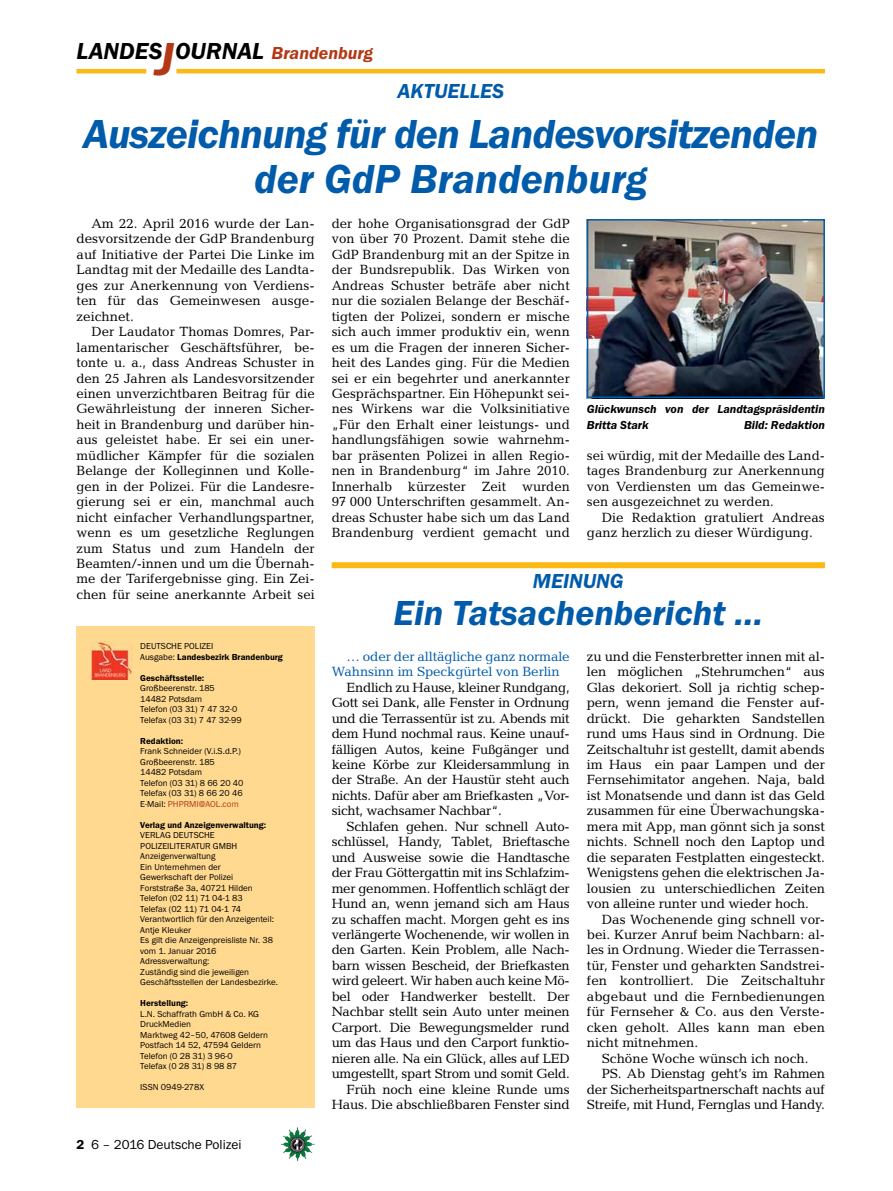
<style>
.page{position:relative;width:893px;height:1191px;background:#fff}
.page>*{position:absolute;margin:0;border:0;box-sizing:border-box;transform-origin:0 0}
._02__HEADLINE_3spalt{font:italic 600 42px/45px "Franklin Gothic Itc T";letter-spacing:-.02em;color:#005baa;text-align:center}
._03__HEADLINE_2spalt{font:italic 600 36px "Franklin Gothic Itc T";color:#005baa}
.t1{font:italic 600 24px "Franklin Gothic Itc T";color:#000}
._01__RUBRIKENZEILE_o{font:italic 600 21px "Franklin Gothic Itc T";color:#005baa}
._01__RUBRIKENZEILE_m{font:italic 600 21px "Franklin Gothic Itc T";color:#005baa}
.t2{font:italic 600 18px "Franklin Gothic Itc T";color:#b33916}
._09__GRUNDTEXT___Blo{font:13.5px/15.5px "Candida";color:#000;text-align:justify}
._09__GRUNDTEXT___Blo-2{font:13.5px/15.5px "Candida";letter-spacing:-.01em;color:#005baa}
.t3{font:13.5px "Franklin Gothic Itc T";color:#000}
._12__BILDUNTERSCHRIF{font:italic 600 12px/15.5px "Franklin Gothic Itc T";color:#000}
.t4{font:9px/10.5px "Franklin Gothic Itc T";color:#000}
.t5{font:600 9px "Franklin Gothic Itc T";color:#000}
.t6{font:9px "Franklin Gothic Itc T";color:#b33916}
.s1{font-size:48px;color:#b33916}
.s2{font-weight:400}
.s3{color:#000}
.s4{font-weight:600}
</style>
<div class="page">
<hr style="left:77px;top:69px;width:69px;height:4px;background:#fdb913">
<hr style="left:176px;top:69px;width:649px;height:4px;background:#fdb913">
<img style="left:281px;top:1128px;width:16px;height:24px">
<div style="left:77px;top:626px;width:238px;height:481px;background:#ffd990"></div>
<img style="left:90px;top:642px;width:42px;height:37px">
<img style="left:590px;top:222px;width:232px;height:173px">
<div style="left:587px;top:219px;width:238px;height:179px;border:2px solid #005baa"></div>
<div style="left:332px;top:562px;width:493px;height:6px;background:#fdb913"></div>
<p class="t1" style="left:77px;top:37px;width:189px">LANDES<span class="s1">J</span>OURNAL</p>
<p class="t2" style="left:272px;top:42px;width:103px">Brandenburg</p>
<p class="_01__RUBRIKENZEILE_o" style="left:397px;top:79px;width:108px">AKTUELLES</p>
<p class="_02__HEADLINE_3spalt" style="left:83px;top:111px;width:737px">Auszeichnung für den Landesvorsitzenden der GdP Brandenburg</p>
<p class="_09__GRUNDTEXT___Blo" style="left:77px;top:216px;width:240px;text-indent:15px">Am 22. April 2016 wurde der Lan&shy;desvorsitzende der GdP Brandenburg auf Initiative der Partei Die Linke im Landtag mit der Medaille des Landta&shy;ges zur Anerkennung von Verdiens&shy;ten für das Gemeinwesen ausge&shy;zeichnet.</p>
<p class="_09__GRUNDTEXT___Blo" style="left:77px;top:324px;width:240px;text-indent:15px">Der Laudator Thomas Domres, Par&shy;lamentarischer Geschäftsführer, be&shy;tonte u. a., dass Andreas Schuster in den 25 Jahren als Landesvorsitzender einen unverzichtbaren Beitrag für die Gewährleistung der inneren Sicher&shy;heit in Brandenburg und darüber hin&shy;aus geleistet habe. Er sei ein uner&shy;müdlicher Kämpfer für die sozialen Belange der Kolleginnen und Kolle&shy;gen in der Polizei. Für die Landesre&shy;gierung sei er ein, manchmal auch nicht einfacher Verhandlungspartner, wenn es um gesetzliche Reglungen zum Status und zum Handeln der Beamten/-innen und um die Übernah&shy;me der Tarifergebnisse ging. Ein Zei&shy;chen für seine anerkannte Arbeit sei</p>
<p class="_09__GRUNDTEXT___Blo" style="left:332px;top:216px;width:240px">der hohe Organisationsgrad der GdP von über 70 Prozent. Damit stehe die GdP Brandenburg mit an der Spitze in der Bundsrepublik. Das Wirken von Andreas Schuster beträfe aber nicht nur die sozialen Belange der Beschäf&shy;tigten der Polizei, sondern er mische sich auch immer produktiv ein, wenn es um die Fragen der inneren Sicher&shy;heit des Landes ging. Für die Medien sei er ein begehrter und anerkannter Gesprächspartner. Ein Höhepunkt sei&shy;nes Wirkens war die Volksinitiative „Für den Erhalt einer leistungs- und handlungsfähigen sowie wahrnehm&shy;bar präsenten Polizei in allen Regio&shy;nen in Brandenburg“ im Jahre 2010.<br>Innerhalb kürzester Zeit wurden 97 000 Unterschriften gesammelt. An&shy;dreas Schuster habe sich um das Land Brandenburg verdient gemacht und</p>
<p class="_12__BILDUNTERSCHRIF" style="left:587px;top:401px;width:240px">Glückwunsch von der Landtagspräsidentin<br>Britta Stark</p>
<p class="_12__BILDUNTERSCHRIF" style="left:744px;top:417px;width:82px">Bild: Redaktion</p>
<p class="_09__GRUNDTEXT___Blo" style="left:587px;top:447px;width:240px">sei würdig, mit der Medaille des Land&shy;tages Brandenburg zur Anerkennung von Verdiensten um das Gemeinwe&shy;sen ausgezeichnet zu werden.</p>
<p class="_09__GRUNDTEXT___Blo" style="left:587px;top:509px;width:240px;text-indent:15px">Die Redaktion gratuliert Andreas ganz herzlich zu dieser Würdigung.</p>
<p class="_01__RUBRIKENZEILE_m" style="left:533px;top:569px;width:92px">MEINUNG</p>
<p class="_03__HEADLINE_2spalt" style="left:394px;top:591px;width:371px">Ein Tatsachenbericht …</p>
<p class="_09__GRUNDTEXT___Blo-2" style="left:332px;top:648px;width:240px;text-indent:15px">… oder der alltägliche ganz normale<br>Wahnsinn im Speckgürtel von Berlin</p>
<p class="_09__GRUNDTEXT___Blo" style="left:332px;top:679px;width:240px;text-indent:15px">Endlich zu Hause, kleiner Rundgang, Gott sei Dank, alle Fenster in Ordnung und die Terrassentür ist zu. Abends mit dem Hund nochmal raus. Keine unauf&shy;fälligen Autos, keine Fußgänger und keine Körbe zur Kleidersammlung in der Straße. An der Haustür steht auch nichts. Dafür aber am Briefkasten „Vor&shy;sicht, wachsamer Nachbar“.</p>
<p class="_09__GRUNDTEXT___Blo" style="left:332px;top:818px;width:240px;text-indent:15px">Schlafen gehen. Nur schnell Auto&shy;schlüssel, Handy, Tablet, Brieftasche und Ausweise sowie die Handtasche der Frau Göttergattin mit ins Schlafzim&shy;mer genommen. Hoffentlich schlägt der Hund an, wenn jemand sich am Haus zu schaffen macht. Morgen geht es ins verlängerte Wochenende, wir wollen in den Garten. Kein Problem, alle Nach&shy;barn wissen Bescheid, der Briefkasten wird geleert. Wir haben auch keine Mö&shy;bel oder Handwerker bestellt. Der Nachbar stellt sein Auto unter meinen Carport. Die Bewegungsmelder rund um das Haus und den Carport funktio&shy;nieren alle. Na ein Glück, alles auf LED umgestellt, spart Strom und somit Geld.</p>
<p class="_09__GRUNDTEXT___Blo" style="left:332px;top:1081px;width:240px;text-align:right">Früh noch eine kleine Runde ums<br>Haus. Die abschließbaren Fenster sind</p>
<p class="t4" style="left:140px;top:640px;width:75px">DEUTSCHE POLIZEI</p>
<p class="t5" style="left:140px;top:651px;width:144px"><span class="s2">Ausgabe:</span> Landesbezirk Brandenburg</p>
<p class="t5" style="left:140px;top:672px;width:65px">Geschäftsstelle:</p>
<p class="t4" style="left:140px;top:682px;width:76px">Großbeerenstr. 185</p>
<p class="t4" style="left:140px;top:693px;width:63px">14482 Potsdam</p>
<p class="t4" style="left:140px;top:703px;width:99px">Telefon (03 31) 7 47 32-0</p>
<p class="t4" style="left:140px;top:714px;width:103px">Telefax (03 31) 7 47 32-99</p>
<p class="t5" style="left:140px;top:735px;width:44px">Redaktion:</p>
<p class="t4" style="left:140px;top:745px;width:102px">Frank Schneider (V.i.S.d.P.)</p>
<p class="t4" style="left:140px;top:756px;width:76px">Großbeerenstr. 185</p>
<p class="t4" style="left:140px;top:766px;width:63px">14482 Potsdam</p>
<p class="t4" style="left:140px;top:777px;width:105px">Telefon (03 31) 8 66 20 40</p>
<p class="t4" style="left:140px;top:787px;width:104px">Telefax (03 31) 8 66 20 46</p>
<p class="t6" style="left:140px;top:798px;width:100px"><span class="s3">E-Mail:</span> PHPRMI@AOL.com</p>
<p class="t5" style="left:140px;top:819px;width:127px">Verlag und Anzeigenverwaltung:</p>
<p class="t4" style="left:140px;top:829px;width:76px">VERLAG DEUTSCHE</p>
<p class="t4" style="left:140px;top:840px;width:99px">POLIZEILITERATUR GMBH</p>
<p class="t4" style="left:140px;top:850px;width:77px">Anzeigenverwaltung</p>
<p class="t4" style="left:140px;top:861px;width:95px">Ein Unternehmen der<br>Gewerkschaft der Polizei</p>
<p class="t4" style="left:140px;top:882px;width:114px">Forststraße 3a, 40721 Hilden</p>
<p class="t4" style="left:140px;top:892px;width:104px">Telefon (02 11) 71 04-1 83</p>
<p class="t4" style="left:140px;top:903px;width:102px">Telefax (02 11) 71 04-1 74</p>
<p class="t4" style="left:140px;top:913px;width:135px">Verantwortlich für den Anzeigenteil:</p>
<p class="t4" style="left:140px;top:924px;width:52px">Antje Kleuker</p>
<p class="t4" style="left:140px;top:934px;width:134px">Es gilt die Anzeigenpreisliste Nr. 38</p>
<p class="t4" style="left:140px;top:945px;width:78px">vom 1. Januar 2016</p>
<p class="t4" style="left:140px;top:955px;width:139px">Adressverwaltung:<br>Zuständig sind die jeweiligen<br>Geschäftsstellen der Landesbezirke.</p>
<p class="t5" style="left:140px;top:998px;width:50px">Herstellung:</p>
<p class="t4" style="left:140px;top:1008px;width:120px">L.N. Schaffrath GmbH &amp; Co. KG</p>
<p class="t4" style="left:140px;top:1018px;width:52px">DruckMedien</p>
<p class="t4" style="left:140px;top:1029px;width:129px">Marktweg 42–50, 47608 Geldern</p>
<p class="t4" style="left:140px;top:1039px;width:122px">Postfach 14 52, 47594 Geldern</p>
<p class="t4" style="left:140px;top:1050px;width:94px">Telefon (0 28 31) 3 96-0</p>
<p class="t4" style="left:140px;top:1060px;width:98px">Telefax (0 28 31) 8 98 87</p>
<p class="t4" style="left:140px;top:1081px;width:65px">ISSN 0949-278X</p>
<p class="_09__GRUNDTEXT___Blo" style="left:587px;top:648px;width:240px">zu und die Fensterbretter innen mit al&shy;len möglichen „Stehrumchen“ aus Glas dekoriert. Soll ja richtig schep&shy;pern, wenn jemand die Fenster auf&shy;drückt. Die geharkten Sandstellen rund ums Haus sind in Ordnung. Die Zeitschaltuhr ist gestellt, damit abends im Haus ein paar Lampen und der Fernsehimitator angehen. Naja, bald ist Monatsende und dann ist das Geld zusammen für eine Überwachungska&shy;mera mit App, man gönnt sich ja sonst nichts. Schnell noch den Laptop und die separaten Festplatten eingesteckt.<br>Wenigstens gehen die elektrischen Ja&shy;lousien zu unterschiedlichen Zeiten von alleine runter und wieder hoch.</p>
<p class="_09__GRUNDTEXT___Blo" style="left:587px;top:911px;width:240px;text-indent:15px">Das Wochenende ging schnell vor&shy;bei. Kurzer Anruf beim Nachbarn: al&shy;les in Ordnung. Wieder die Terrassen&shy;tür, Fenster und geharkten Sandstrei&shy;fen kontrolliert. Die Zeitschaltuhr abgebaut und die Fernbedienungen für Fernseher &amp; Co. aus den Verste&shy;cken geholt. Alles kann man eben nicht mitnehmen.</p>
<p class="_09__GRUNDTEXT___Blo" style="left:602px;top:1050px;width:208px">Schöne Woche wünsch ich noch.</p>
<p class="_09__GRUNDTEXT___Blo" style="left:587px;top:1065px;width:240px;text-indent:15px">PS. Ab Dienstag geht’s im Rahmen der Sicherheitspartnerschaft nachts auf Streife, mit Hund, Fernglas und Handy.</p>
<p class="t3" style="left:77px;top:1136px;width:167px"><span class="s4">2</span> 6 – 2016 Deutsche Polizei</p>
</div>
